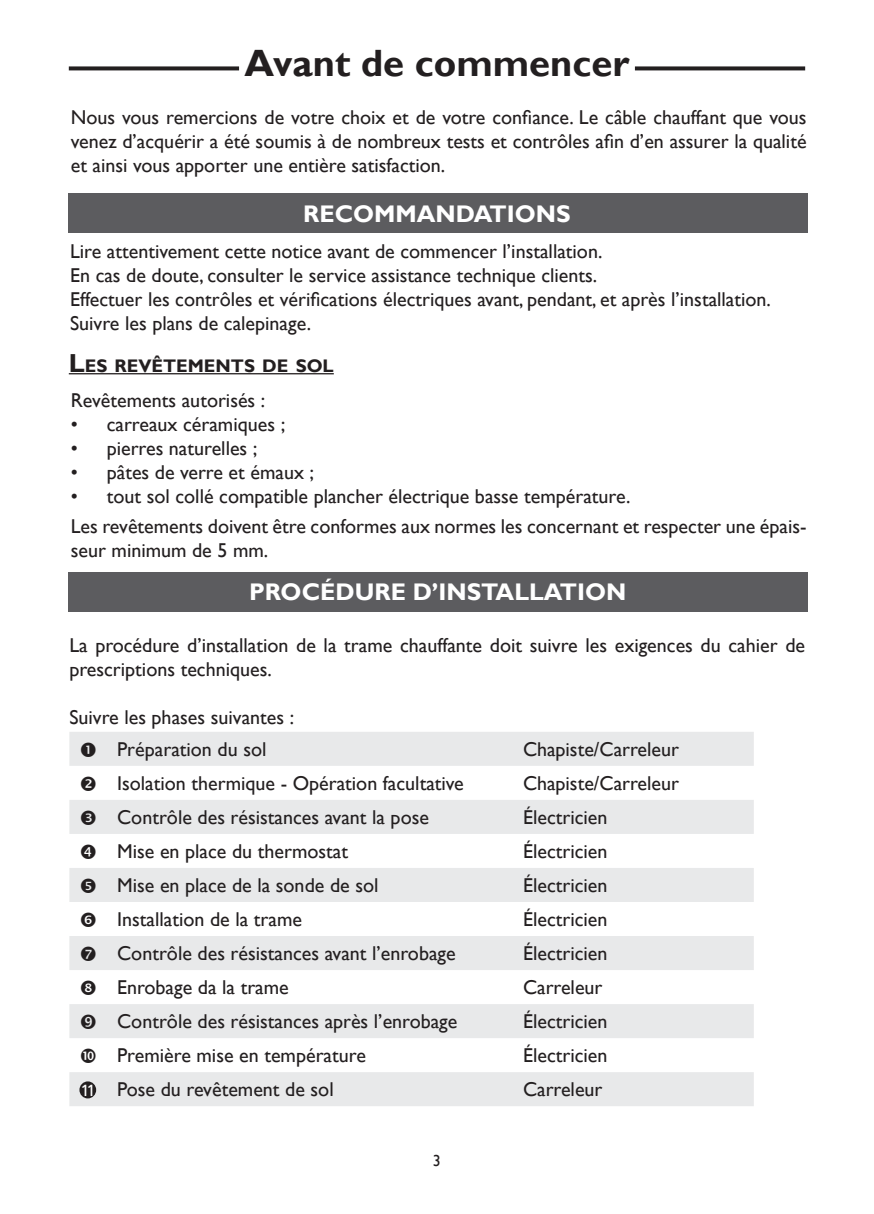
<style>
.page{position:relative;width:874px;height:1214px;background:#fff}
.page>*{position:absolute;margin:0;border:0;box-sizing:border-box;transform-origin:0 0}
.TITRE_1{font:700 38px "Gill Sans";color:#231f20}
.TITRE_2{font:700 24px "Gill Sans";color:#fff}
.TEXTE{font:20px/24px "Gill Sans";color:#231f20}
.TITRE_3{font:700 18.2px "Gill Sans";color:#231f20}
.t1{font:16px "Frutiger LT";color:#fff}
.t2{font:16px "Gill Sans";color:#231f20}
.s1{font-size:26px}
</style>
<div class="page">
<svg style="left:634px;top:66px;width:170px;height:4px"></svg>
<svg style="left:69px;top:66px;width:170px;height:4px"></svg>
<div style="left:68px;top:193px;width:738px;height:40px;background:#5c5c5f"></div>
<hr style="left:69px;top:373px;width:264px;height:1px;background:#231f20">
<div style="left:69px;top:572px;width:738px;height:40px;background:#5c5c5f"></div>
<svg style="left:69px;top:732px;width:684px;height:374px;fill:#e8e9ea"></svg>
<div style="left:80px;top:1082px;width:15px;height:15px;background:#231f20;border-radius:50%"></div>
<div style="left:79px;top:1081px;width:17px;height:17px;border:2px solid #231f20;border-radius:50%"></div>
<svg style="left:81px;top:741px;width:14px;height:15px"></svg>
<svg style="left:81px;top:775px;width:14px;height:15px"></svg>
<svg style="left:81px;top:809px;width:14px;height:15px"></svg>
<svg style="left:81px;top:843px;width:14px;height:15px"></svg>
<svg style="left:81px;top:877px;width:14px;height:15px"></svg>
<svg style="left:81px;top:911px;width:14px;height:15px"></svg>
<svg style="left:81px;top:945px;width:14px;height:15px"></svg>
<svg style="left:81px;top:979px;width:14px;height:15px"></svg>
<svg style="left:81px;top:1014px;width:14px;height:14px"></svg>
<svg style="left:81px;top:1048px;width:14px;height:14px"></svg>
<p class="TITRE_1" style="left:244px;top:40px;width:386px">Avant de commencer</p>
<p class="TEXTE" style="left:71px;top:106px;width:737px;text-align:justify">Nous vous remercions de votre choix et de votre confiance. Le câble chauffant que vous venez d’acquérir a été soumis à de nombreux tests et contrôles afin d’en assurer la qualité et ainsi vous apporter une entière satisfaction.</p>
<p class="TITRE_2" style="left:303px;top:199px;width:269px">RECOMMANDATIONS</p>
<p class="TEXTE" style="left:70px;top:239px;width:531px">Lire attentivement cette notice avant de commencer l’installation.</p>
<p class="TEXTE" style="left:70px;top:263px;width:526px">En cas de doute, consulter le service assistance technique clients.</p>
<p class="TEXTE" style="left:70px;top:287px;width:702px">Effectuer les contrôles et vérifications électriques avant, pendant, et après l’installation.</p>
<p class="TEXTE" style="left:70px;top:311px;width:242px">Suivre les plans de calepinage.</p>
<p class="TITRE_3" style="left:69px;top:354px;width:264px"><span class="s1">L</span>ES REVÊTEMENTS DE SOL</p>
<p class="TEXTE" style="left:71px;top:389px;width:196px">Revêtements autorisés :</p>
<p class="TEXTE" style="left:71px;top:413px;width:216px">• carreaux céramiques ;</p>
<p class="TEXTE" style="left:71px;top:437px;width:188px">• pierres naturelles ;</p>
<p class="TEXTE" style="left:71px;top:461px;width:245px">• pâtes de verre et émaux ;</p>
<p class="TEXTE" style="left:71px;top:485px;width:559px">• tout sol collé compatible plancher électrique basse température.</p>
<p class="TEXTE" style="left:71px;top:514px;width:737px">Les revêtements doivent être conformes aux normes les concernant et respecter une épais&shy;seur minimum de 5 mm.</p>
<p class="TITRE_2" style="left:249px;top:577px;width:379px">PROCÉDURE D’INSTALLATION</p>
<p class="TEXTE" style="left:69px;top:633px;width:737px">La procédure d’installation de la trame chauffante doit suivre les exigences du cahier de prescriptions techniques.</p>
<p class="TEXTE" style="left:69px;top:705px;width:226px">Suivre les phases suivantes :</p>
<p class="TEXTE" style="left:117px;top:737px;width:151px">Préparation du sol</p>
<p class="TEXTE" style="left:522px;top:737px;width:157px">Chapiste/Carreleur</p>
<p class="TEXTE" style="left:117px;top:771px;width:348px">Isolation thermique - Opération facultative</p>
<p class="TEXTE" style="left:522px;top:771px;width:157px">Chapiste/Carreleur</p>
<p class="TEXTE" style="left:117px;top:805px;width:313px">Contrôle des résistances avant la pose</p>
<p class="TEXTE" style="left:522px;top:805px;width:86px">Électricien</p>
<p class="TEXTE" style="left:117px;top:839px;width:232px">Mise en place du thermostat</p>
<p class="TEXTE" style="left:522px;top:839px;width:86px">Électricien</p>
<p class="TEXTE" style="left:117px;top:873px;width:263px">Mise en place de la sonde de sol</p>
<p class="TEXTE" style="left:522px;top:873px;width:86px">Électricien</p>
<p class="TEXTE" style="left:117px;top:907px;width:186px">Installation de la trame</p>
<p class="TEXTE" style="left:522px;top:907px;width:86px">Électricien</p>
<p class="TEXTE" style="left:117px;top:941px;width:340px">Contrôle des résistances avant l’enrobage</p>
<p class="TEXTE" style="left:522px;top:941px;width:86px">Électricien</p>
<p class="TEXTE" style="left:117px;top:975px;width:173px">Enrobage da la trame</p>
<p class="TEXTE" style="left:522px;top:975px;width:81px">Carreleur</p>
<p class="TEXTE" style="left:117px;top:1009px;width:341px">Contrôle des résistances après l’enrobage</p>
<p class="TEXTE" style="left:522px;top:1009px;width:86px">Électricien</p>
<p class="TEXTE" style="left:117px;top:1043px;width:250px">Première mise en température</p>
<p class="TEXTE" style="left:522px;top:1043px;width:86px">Électricien</p>
<p class="t1" style="left:80px;top:1080px;width:16px">11</p>
<p class="TEXTE" style="left:117px;top:1077px;width:218px">Pose du revêtement de sol</p>
<p class="TEXTE" style="left:522px;top:1077px;width:81px">Carreleur</p>
<p class="t2" style="left:433px;top:1150px;width:9px">3</p>
</div>
